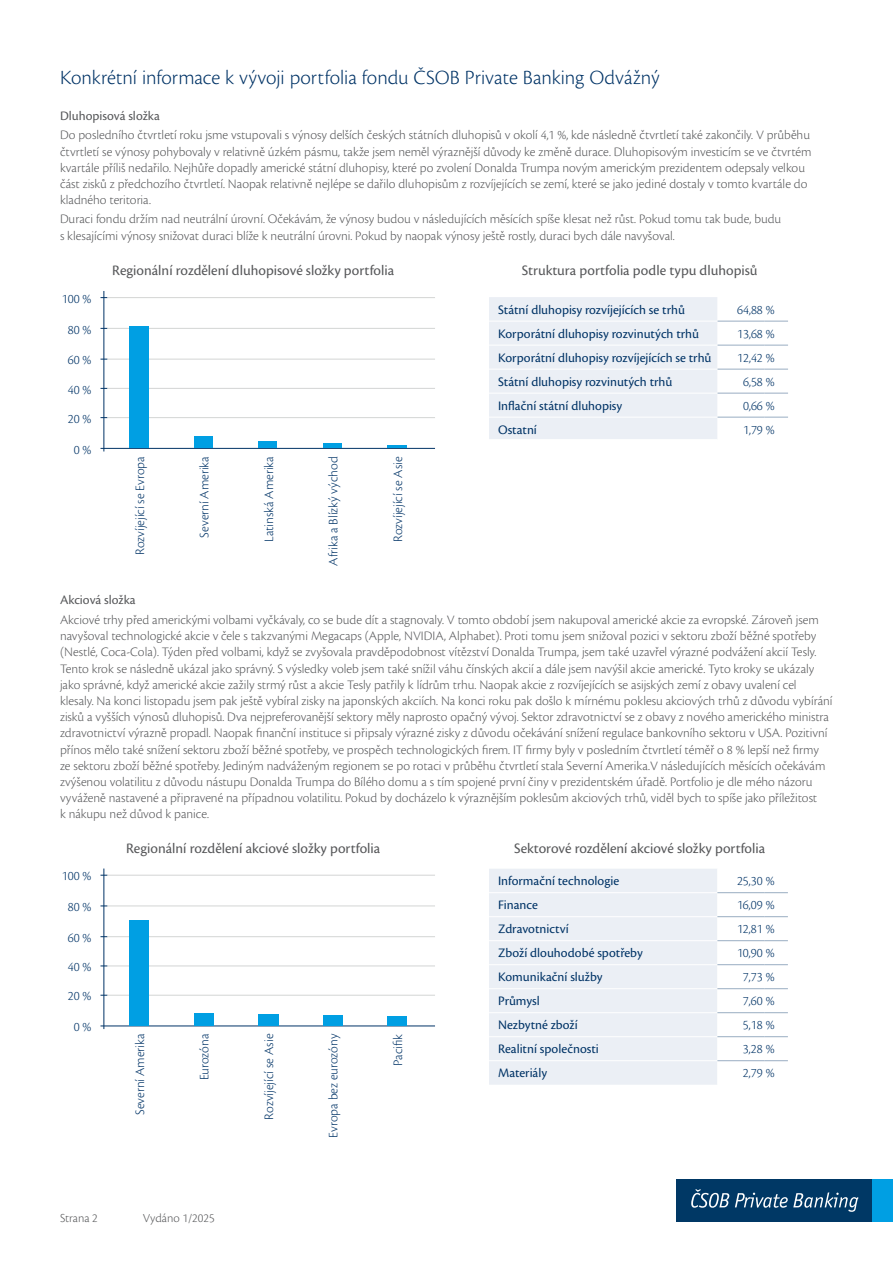
<style>
.page{position:relative;width:893px;height:1263px;background:#fff}
.page>*{position:absolute;margin:0;border:0;box-sizing:border-box;transform-origin:0 0}
.t1{font:300 21px "Cronos Pro";letter-spacing:-.005em;color:#036}
.t2{font:15px "Cronos Pro";color:#57585a}
.t3{font:300 13.5px/16.2px "Cronos Pro";color:#57585a}
.t4{font:13.5px "Cronos Pro";color:#036}
.t5{font:300 13.5px "Cronos Pro";color:#036}
.t6{font:13.5px "Cronos Pro";color:#57585a}
.t7{font:300 12.75px "Cronos Pro";color:#57585a}
</style>
<div class="page">
<div style="left:872px;top:1179px;width:21px;height:43px;background:#009fe3"></div>
<div style="left:676px;top:1179px;width:196px;height:43px;background:#003865"></div>
<svg style="left:691px;top:1189px;width:38px;height:19px"></svg>
<svg style="left:735px;top:1192px;width:123px;height:20px"></svg>
<hr style="left:107px;top:297px;width:328px;height:1px;background:#d3d5d4">
<hr style="left:107px;top:875px;width:328px;height:1px;background:#d3d5d4">
<hr style="left:107px;top:328px;width:328px;height:1px;background:#d3d5d4">
<hr style="left:107px;top:905px;width:328px;height:1px;background:#d3d5d4">
<hr style="left:107px;top:359px;width:328px;height:1px;background:#d3d5d4">
<hr style="left:107px;top:936px;width:328px;height:1px;background:#d3d5d4">
<hr style="left:107px;top:388px;width:328px;height:1px;background:#d3d5d4">
<hr style="left:107px;top:965px;width:328px;height:1px;background:#d3d5d4">
<hr style="left:107px;top:417px;width:328px;height:1px;background:#d3d5d4">
<hr style="left:107px;top:995px;width:328px;height:1px;background:#d3d5d4">
<hr style="left:100px;top:448px;width:335px;height:1px;background:#036">
<hr style="left:100px;top:1025px;width:335px;height:1px;background:#036">
<hr style="left:104px;top:291px;width:1px;height:160px;background:#036">
<hr style="left:104px;top:868px;width:1px;height:161px;background:#036">
<div style="left:130px;top:326px;width:19px;height:122px;background:#009fe3"></div>
<div style="left:130px;top:920px;width:19px;height:105px;background:#009fe3"></div>
<div style="left:194px;top:436px;width:19px;height:12px;background:#009fe3"></div>
<div style="left:194px;top:1013px;width:20px;height:12px;background:#009fe3"></div>
<div style="left:259px;top:442px;width:18px;height:6px;background:#009fe3"></div>
<div style="left:259px;top:1014px;width:20px;height:11px;background:#009fe3"></div>
<hr style="left:323px;top:444px;width:19px;height:4px;background:#009fe3">
<div style="left:323px;top:1015px;width:20px;height:10px;background:#009fe3"></div>
<svg style="left:388px;top:446px;width:19px;height:2px"></svg>
<div style="left:388px;top:1016px;width:19px;height:9px;background:#009fe3"></div>
<div style="left:489px;top:869px;width:228px;height:216px;background:#ebeff5"></div>
<hr style="left:489px;top:892px;width:228px;height:1px;background:#fff">
<hr style="left:489px;top:916px;width:228px;height:1px;background:#fff">
<hr style="left:489px;top:940px;width:228px;height:1px;background:#fff">
<hr style="left:489px;top:964px;width:228px;height:1px;background:#fff">
<hr style="left:489px;top:988px;width:228px;height:1px;background:#fff">
<hr style="left:489px;top:1012px;width:228px;height:1px;background:#fff">
<hr style="left:489px;top:1036px;width:228px;height:1px;background:#fff">
<hr style="left:489px;top:1060px;width:228px;height:1px;background:#fff">
<svg style="left:717px;top:892px;width:71px;height:170px"></svg>
<svg style="left:489px;top:297px;width:299px;height:142px"></svg>
<h1 class="t1" style="left:60px;top:65px;width:601px">Konkrétní informace k vývoji portfolia fondu ČSOB Private Banking Odvážný</h1>
<p class="t6" style="left:60px;top:108px;width:101px">Dluhopisová složka</p>
<p class="t3" style="left:60px;top:127px;width:753px">Do posledního čtvrtletí roku jsme vstupovali s výnosy delších českých státních dluhopisů v okolí 4,1 %, kde následně čtvrtletí také zakončily. V průběhu čtvrtletí se výnosy pohybovaly v relativně úzkém pásmu, takže jsem neměl výraznější důvody ke změně durace. Dluhopisovým investicím se ve čtvrtém kvartále příliš nedařilo. Nejhůře dopadly americké státní dluhopisy, které po zvolení Donalda Trumpa novým americkým prezidentem odepsaly velkou část zisků z předchozího čtvrtletí. Naopak relativně nejlépe se dařilo dluhopisům z rozvíjejících se zemí, které se jako jediné dostaly v tomto kvartále do kladného teritoria.</p>
<p class="t3" style="left:60px;top:211px;width:723px">Duraci fondu držím nad neutrální úrovní. Očekávám, že výnosy budou v následujících měsících spíše klesat než růst. Pokud tomu tak bude, budu s klesajícími výnosy snižovat duraci blíže k neutrální úrovni. Pokud by naopak výnosy ještě rostly, duraci bych dále navyšoval.</p>
<p class="t5" style="left:62px;top:291px;width:31px">100 %</p>
<p class="t5" style="left:68px;top:322px;width:25px">80 %</p>
<p class="t5" style="left:68px;top:352px;width:25px">60 %</p>
<p class="t5" style="left:68px;top:382px;width:25px">40 %</p>
<p class="t5" style="left:68px;top:411px;width:25px">20 %</p>
<p class="t5" style="left:74px;top:442px;width:19px">0 %</p>
<p class="t2" style="left:112px;top:262px;width:283px">Regionální rozdělení dluhopisové složky portfolia</p>
<p class="t5" style="left:132px;top:555px;width:100px;rotate:-90deg">Rozvíjející se Evropa</p>
<p class="t5" style="left:197px;top:538px;width:83px;rotate:-90deg">Severní Amerika</p>
<p class="t5" style="left:261px;top:542px;width:87px;rotate:-90deg">Latinská Amerika</p>
<p class="t5" style="left:326px;top:565px;width:111px;rotate:-90deg">Afrika a Blízký východ</p>
<p class="t5" style="left:390px;top:542px;width:87px;rotate:-90deg">Rozvíjející se Asie</p>
<p class="t6" style="left:60px;top:592px;width:77px">Akciová složka</p>
<p class="t2" style="left:522px;top:262px;width:237px">Struktura portfolia podle typu dluhopisů</p>
<p class="t4" style="left:498px;top:302px;width:188px">Státní dluhopisy rozvíjejících se trhů</p>
<p class="t5" style="left:737px;top:302px;width:39px">64,88 %</p>
<p class="t4" style="left:498px;top:326px;width:203px">Korporátní dluhopisy rozvinutých trhů</p>
<p class="t5" style="left:737px;top:326px;width:39px">13,68 %</p>
<p class="t4" style="left:498px;top:350px;width:215px">Korporátní dluhopisy rozvíjejících se trhů</p>
<p class="t5" style="left:737px;top:350px;width:39px">12,42 %</p>
<p class="t4" style="left:498px;top:374px;width:176px">Státní dluhopisy rozvinutých trhů</p>
<p class="t5" style="left:743px;top:374px;width:33px">6,58 %</p>
<p class="t4" style="left:498px;top:398px;width:126px">Inflační státní dluhopisy</p>
<p class="t5" style="left:743px;top:398px;width:33px">0,66 %</p>
<p class="t4" style="left:498px;top:422px;width:40px">Ostatní</p>
<p class="t5" style="left:743px;top:422px;width:33px">1,79 %</p>
<p class="t3" style="left:60px;top:612px;width:774px">Akciové trhy před americkými volbami vyčkávaly, co se bude dít a stagnovaly. V tomto období jsem nakupoval americké akcie za evropské. Zároveň jsem navyšoval technologické akcie v čele s takzvanými Megacaps (Apple, NVIDIA, Alphabet). Proti tomu jsem snižoval pozici v sektoru zboží běžné spotřeby (Nestlé, Coca-Cola). Týden před volbami, když se zvyšovala pravděpodobnost vítězství Donalda Trumpa, jsem také uzavřel výrazné podvážení akcií Tesly.<br>Tento krok se následně ukázal jako správný. S výsledky voleb jsem také snížil váhu čínských akcií a dále jsem navýšil akcie americké. Tyto kroky se ukázaly jako správné, když americké akcie zažily strmý růst a akcie Tesly patřily k lídrům trhu. Naopak akcie z rozvíjejících se asijských zemí z obavy uvalení cel klesaly. Na konci listopadu jsem pak ještě vybíral zisky na japonských akciích. Na konci roku pak došlo k mírnému poklesu akciových trhů z důvodu vybírání zisků a vyšších výnosů dluhopisů. Dva nejpreferovanější sektory měly naprosto opačný vývoj. Sektor zdravotnictví se z obavy z nového amerického ministra zdravotnictví výrazně propadl. Naopak finanční instituce si připsaly výrazné zisky z důvodu očekávání snížení regulace bankovního sektoru v USA. Pozitivní přínos mělo také snížení sektoru zboží běžné spotřeby, ve prospěch technologických firem. IT firmy byly v posledním čtvrtletí téměř o 8 % lepší než firmy ze sektoru zboží běžné spotřeby. Jediným nadváženým regionem se po rotaci v průběhu čtvrtletí stala Severní Amerika.V následujících měsících očekávám zvýšenou volatilitu z důvodu nástupu Donalda Trumpa do Bílého domu a s tím spojené první činy v prezidentském úřadě. Portfolio je dle mého názoru vyváženě nastavené a připravené na případnou volatilitu. Pokud by docházelo k výraznějším poklesům akciových trhů, viděl bych to spíše jako příležitost<br>k nákupu než důvod k panice.</p>
<p class="t5" style="left:62px;top:868px;width:31px">100 %</p>
<p class="t5" style="left:68px;top:899px;width:25px">80 %</p>
<p class="t5" style="left:68px;top:930px;width:25px">60 %</p>
<p class="t5" style="left:68px;top:959px;width:25px">40 %</p>
<p class="t5" style="left:68px;top:988px;width:25px">20 %</p>
<p class="t5" style="left:74px;top:1019px;width:19px">0 %</p>
<p class="t2" style="left:126px;top:840px;width:256px">Regionální rozdělení akciové složky portfolia</p>
<p class="t5" style="left:132px;top:1115px;width:83px;rotate:-90deg">Severní Amerika</p>
<p class="t5" style="left:197px;top:1080px;width:48px;rotate:-90deg">Eurozóna</p>
<p class="t5" style="left:261px;top:1119px;width:87px;rotate:-90deg">Rozvíjející se Asie</p>
<p class="t5" style="left:326px;top:1138px;width:105px;rotate:-90deg">Evropa bez eurozóny</p>
<p class="t5" style="left:390px;top:1066px;width:34px;rotate:-90deg">Pacifik</p>
<p class="t7" style="left:60px;top:1210px;width:39px">Strana 2</p>
<p class="t7" style="left:143px;top:1210px;width:73px">Vydáno 1/2025</p>
<p class="t2" style="left:514px;top:840px;width:253px">Sektorové rozdělení akciové složky portfolia</p>
<p class="t4" style="left:498px;top:873px;width:123px">Informační technologie</p>
<p class="t5" style="left:737px;top:873px;width:39px">25,30 %</p>
<p class="t4" style="left:498px;top:897px;width:41px">Finance</p>
<p class="t5" style="left:737px;top:897px;width:39px">16,09 %</p>
<p class="t4" style="left:498px;top:921px;width:72px">Zdravotnictví</p>
<p class="t5" style="left:737px;top:921px;width:39px">12,81 %</p>
<p class="t4" style="left:498px;top:945px;width:146px">Zboží dlouhodobé spotřeby</p>
<p class="t5" style="left:737px;top:945px;width:39px">10,90 %</p>
<p class="t4" style="left:498px;top:969px;width:106px">Komunikační služby</p>
<p class="t5" style="left:743px;top:969px;width:33px">7,73 %</p>
<p class="t4" style="left:498px;top:993px;width:43px">Průmysl</p>
<p class="t5" style="left:743px;top:993px;width:33px">7,60 %</p>
<p class="t4" style="left:498px;top:1017px;width:81px">Nezbytné zboží</p>
<p class="t5" style="left:743px;top:1017px;width:33px">5,18 %</p>
<p class="t4" style="left:498px;top:1041px;width:102px">Realitní společnosti</p>
<p class="t5" style="left:743px;top:1041px;width:33px">3,28 %</p>
<p class="t4" style="left:498px;top:1065px;width:50px">Materiály</p>
<p class="t5" style="left:743px;top:1065px;width:33px">2,79 %</p>
</div>
